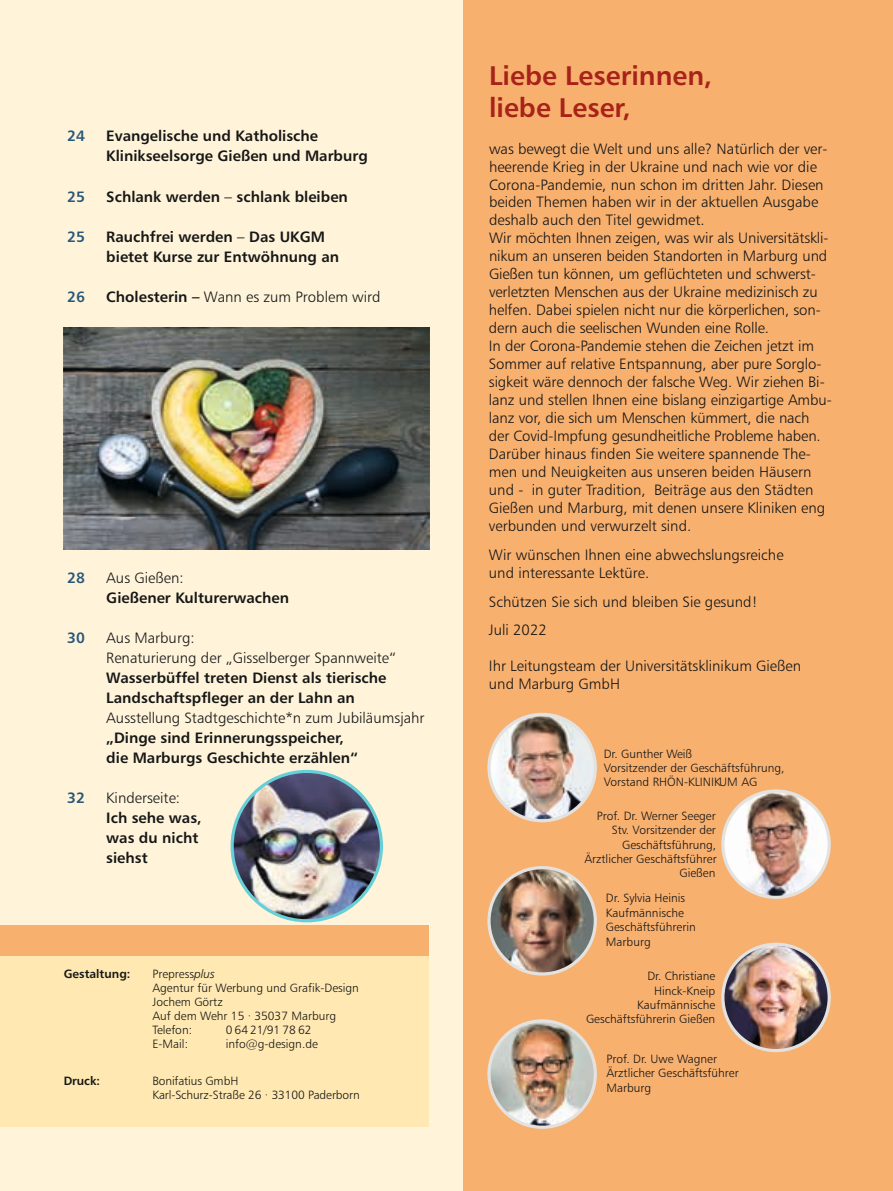
<style>
.page{position:relative;width:893px;height:1191px;background:#fff}
.page>*{position:absolute;margin:0;border:0;box-sizing:border-box;transform-origin:0 0}
.t1{font:27px/32.8px "Humanist 777 BT Bold B";color:#a72319}
.t2{font:15px/18px "Humanist 777 BT Light B";color:#151616}
.t3{font:15px/20.1px "Humanist 777 BT Bold B";color:#151616}
.t4{font:15px "Humanist 777 BT Bold B";color:#285779}
.t5{font:12px/14.4px "Humanist 777 BT Light B";color:#151616}
.t6{font:12px "Humanist 777 BT Bold B";color:#151616}
.s1{font-family:"Humanist 777 BT Roman B"}
.s2{font-family:"Humanist 777 BT Bold B"}
.s3{font-family:"Humanist 777 BT Light Italic B"}
</style>
<div class="page">
<div style="left:0;top:0;width:463px;height:1191px;background:#fff4da"></div>
<div style="left:463px;top:0;width:430px;height:1191px;background:#f8b06f"></div>
<img style="left:489px;top:867px;width:106px;height:107px;border-radius:51px">
<img style="left:723px;top:791px;width:106px;height:106px;border-radius:51px">
<img style="left:489px;top:1021px;width:106px;height:106px;border-radius:51px">
<img style="left:489px;top:714px;width:106px;height:106px;border-radius:51px">
<div style="left:487px;top:713px;width:110px;height:109px;border:3px solid #e4e2df;border-radius:50%"></div>
<div style="left:721px;top:789px;width:110px;height:110px;border:3px solid #e4e2df;border-radius:50%"></div>
<div style="left:487px;top:866px;width:110px;height:109px;border:3px solid #e4e2df;border-radius:50%"></div>
<div style="left:487px;top:1019px;width:110px;height:109px;border:3px solid #e4e2df;border-radius:50%"></div>
<img style="left:723px;top:944px;width:106px;height:106px;border-radius:51px">
<div style="left:721px;top:942px;width:110px;height:110px;border:3px solid #e4e2df;border-radius:50%"></div>
<div style="left:0;top:925px;width:429px;height:31px;background:#f8b06f"></div>
<div style="left:0;top:956px;width:429px;height:171px;background:#ffe8b1"></div>
<img style="left:64px;top:328px;width:365px;height:221px">
<img style="left:232px;top:771px;width:149px;height:149px;border-radius:73px">
<div style="left:231px;top:770px;width:152px;height:152px;border:3px solid #67cfd8;border-radius:50%"></div>
<p class="t4" style="left:67px;top:130px;width:19px">24</p>
<p class="t4" style="left:67px;top:190px;width:19px">25</p>
<p class="t4" style="left:67px;top:230px;width:19px">25</p>
<p class="t3" style="left:106px;top:127px;width:213px">Evangelische und Katholische</p>
<p class="t3" style="left:106px;top:147px;width:263px">Klinikseelsorge Gießen und Marburg</p>
<p class="t3" style="left:106px;top:188px;width:243px">Schlank werden <span class="s1">–</span> schlank bleiben</p>
<p class="t3" style="left:106px;top:228px;width:220px">Rauchfrei werden <span class="s1">–</span> Das UKGM</p>
<p class="t3" style="left:106px;top:248px;width:234px">bietet Kurse zur Entwöhnung an</p>
<p class="t4" style="left:67px;top:290px;width:19px">26</p>
<p class="t2" style="left:106px;top:289px;width:276px"><span class="s2">Cholesterin –</span> Wann es zum Problem wird</p>
<p class="t4" style="left:67px;top:571px;width:19px">28</p>
<p class="t2" style="left:106px;top:570px;width:79px">Aus Gießen:</p>
<p class="t3" style="left:106px;top:589px;width:184px">Gießener Kulturerwachen</p>
<p class="t4" style="left:67px;top:631px;width:19px">30</p>
<p class="t2" style="left:106px;top:629px;width:291px;line-height:19.8px">Aus Marburg:<br>Renaturierung der „Gisselberger Spannweite“</p>
<p class="t3" style="left:106px;top:669px;width:282px">Wasserbüffel treten Dienst als tierische<br>Landschaftspfleger an der Lahn an</p>
<p class="t2" style="left:106px;top:710px;width:320px">Ausstellung Stadtgeschichte*n zum Jubiläumsjahr</p>
<p class="t3" style="left:106px;top:729px;width:253px">„Dinge sind Erinnerungsspeicher, die Marburgs Geschichte erzählen“</p>
<p class="t4" style="left:67px;top:791px;width:19px">32</p>
<p class="t2" style="left:106px;top:790px;width:75px">Kinderseite:</p>
<p class="t3" style="left:106px;top:809px;width:97px">Ich sehe was, was du nicht siehst</p>
<p class="t6" style="left:64px;top:968px;width:68px">Gestaltung:</p>
<p class="t5" style="left:152px;top:967px;width:208px;line-height:14px">Prepress<span class="s3">plus<br></span>Agentur für Werbung und Grafik-Design<br>Jochem Görtz<br>Auf dem Wehr 15 · 35037 Marburg<br>Telefon:</p>
<p class="t5" style="left:226px;top:1023px;width:87px">0 64 21/91 78 62</p>
<p class="t5" style="left:152px;top:1037px;width:37px">E-Mail:</p>
<p class="t5" style="left:226px;top:1037px;width:94px">info@g-design.de</p>
<p class="t6" style="left:64px;top:1075px;width:38px">Druck:</p>
<p class="t5" style="left:152px;top:1074px;width:209px;line-height:14px">Bonifatius GmbH<br>Karl-Schurz-Straße 26 · 33100 Paderborn</p>
<h1 class="t1" style="left:489px;top:61px;width:225px">Liebe Leserinnen, liebe Leser,</h1>
<p class="t2" style="left:489px;top:141px;width:344px">was bewegt die Welt und uns alle? Natürlich der ver&shy;heerende Krieg in der Ukraine und nach wie vor die Corona-Pandemie, nun schon im dritten Jahr. Diesen beiden Themen haben wir in der aktuellen Ausgabe deshalb auch den Titel gewidmet.<br>Wir möchten Ihnen zeigen, was wir als Universitätskli&shy;nikum an unseren beiden Standorten in Marburg und Gießen tun können, um geflüchteten und schwerst&shy;verletzten Menschen aus der Ukraine medizinisch zu helfen. Dabei spielen nicht nur die körperlichen, son&shy;dern auch die seelischen Wunden eine Rolle.<br>In der Corona-Pandemie stehen die Zeichen jetzt im Sommer auf relative Entspannung, aber pure Sorglo&shy;sigkeit wäre dennoch der falsche Weg. Wir ziehen Bi&shy;lanz und stellen Ihnen eine bislang einzigartige Ambu&shy;lanz vor, die sich um Menschen kümmert, die nach der Covid-Impfung gesundheitliche Probleme haben.<br>Darüber hinaus finden Sie weitere spannende The&shy;men und Neuigkeiten aus unseren beiden Häusern und - in guter Tradition, Beiträge aus den Städten Gießen und Marburg, mit denen unsere Kliniken eng verbunden und verwurzelt sind.</p>
<p class="t2" style="left:489px;top:547px;width:296px">Wir wünschen Ihnen eine abwechslungsreiche und interessante Lektüre.</p>
<p class="t2" style="left:489px;top:588px;width:270px;line-height:28.8px">Schützen Sie sich und bleiben Sie gesund!<br>Juli 2022</p>
<p class="t2" style="left:489px;top:658px;width:314px">Ihr Leitungsteam der Universitätsklinikum Gießen und Marburg GmbH</p>
<p class="t5" style="left:604px;top:747px;width:182px">Dr. Gunther Weiß<br>Vorsitzender der Geschäftsführung,<br>Vorstand RHÖN-KLINIKUM AG</p>
<p class="t5" style="left:584px;top:809px;width:134px;text-align:right">Prof. Dr. Werner Seeger<br>Stv. Vorsitzender der<br>Geschäftsführung,<br>Ärztlicher Geschäftsführer<br>Gießen</p>
<p class="t5" style="left:606px;top:892px;width:91px">Dr. Sylvia Heinis<br>Kaufmännische<br>Geschäftsführerin<br>Marburg</p>
<p class="t5" style="left:586px;top:970px;width:131px;text-align:right">Dr. Christiane<br>Hinck-Kneip<br>Kaufmännische<br>Geschäftsführerin Gießen</p>
<p class="t5" style="left:606px;top:1052px;width:134px">Prof. Dr. Uwe Wagner<br>Ärztlicher Geschäftsführer<br>Marburg</p>
</div>
